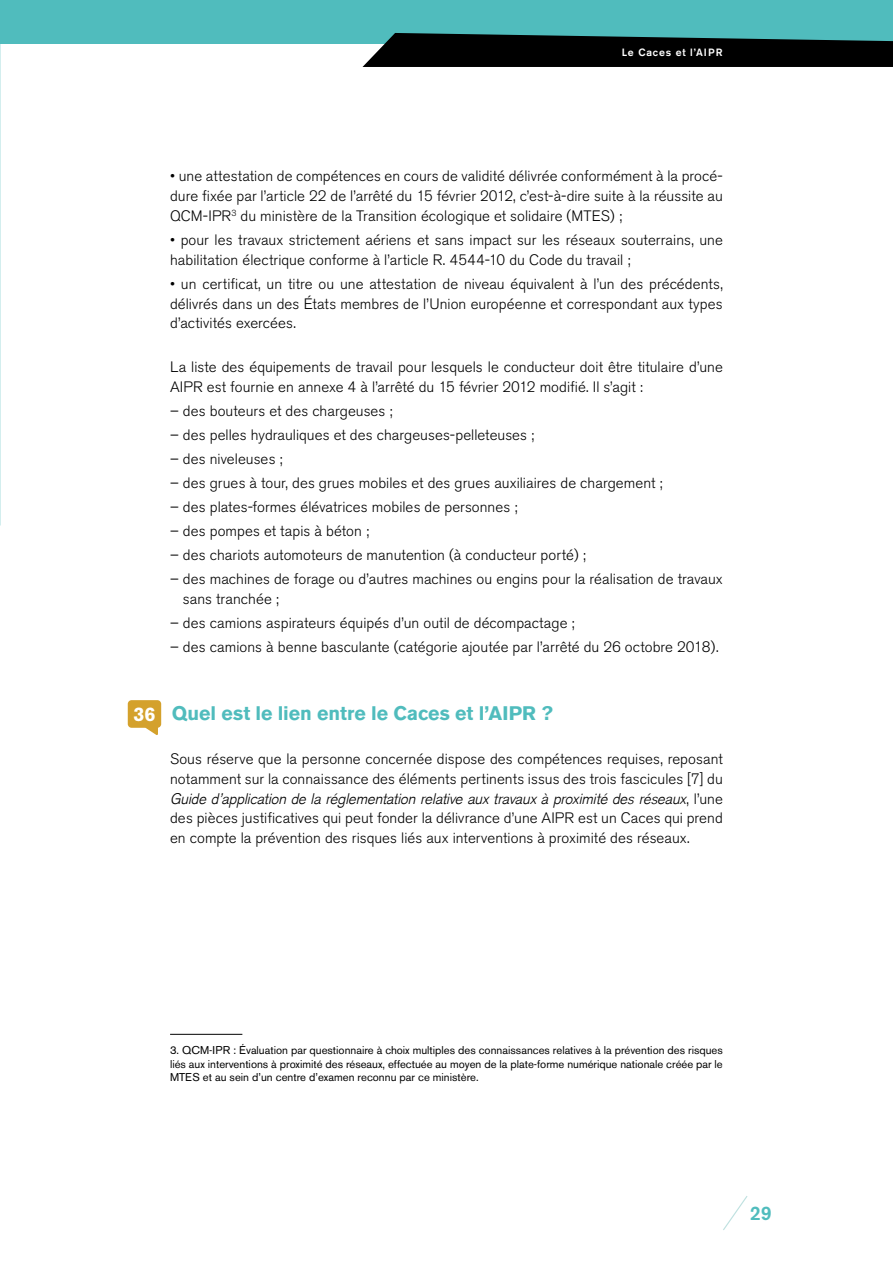
<style>
.page{position:relative;width:893px;height:1263px;background:#fff}
.page>*{position:absolute;margin:0;border:0;box-sizing:border-box;transform-origin:0 0}
.t1{font:700 19.5px "Akzidenz Grotesk BE";color:#50bcbd}
.t2{font:500 19.5px "Akzidenz Grotesk BE";color:#50bcbd}
.t3{font:300 15px/19.8px "Akzidenz Grotesk BE";letter-spacing:.005em;color:#000}
.t4{font:italic 300 15px "Akzidenz Grotesk";color:#000}
.t5{font:11.25px/13.5px "Akzidenz Grotesk BE";color:#000;text-align:justify}
.t6{font:500 10.5px "Akzidenz Grotesk BE";letter-spacing:.08em;color:#fff}
.s1{color:#fff}
.s2{font-family:"Akzidenz Grotesk BE";font-style:normal}
</style>
<div class="page">
<div style="left:0;top:0;width:893px;height:44px;background:#50bcbd"></div>
<svg style="left:362px;top:33px;width:531px;height:34px;background:#0e1b1c"></svg>
<svg style="left:723px;top:1196px;width:25px;height:34px"></svg>
<svg style="left:128px;top:700px;width:33px;height:35px"></svg>
<hr style="left:170px;top:1034px;width:72px;height:1px;background:#000">
<p class="t6" style="left:622px;top:46px;width:102px">Le Caces et l’AIPR</p>
<p class="t3" style="left:170px;top:166px;width:554px;text-align:justify">• une attestation de compétences en cours de validité délivrée conformément à la procé&shy;dure fixée par l’article 22 de l’arrêté du 15 février 2012, c’est-à-dire suite à la réussite au QCM-IPR<sup>3</sup> du ministère de la Transition écologique et solidaire (MTES) ;</p>
<p class="t3" style="left:170px;top:230px;width:554px">• pour les travaux strictement aériens et sans impact sur les réseaux souterrains, une habilitation électrique conforme à l’article R. 4544-10 du Code du travail ;</p>
<p class="t3" style="left:170px;top:274px;width:554px;text-align:justify">• un certificat, un titre ou une attestation de niveau équivalent à l’un des précédents, délivrés dans un des États membres de l’Union européenne et correspondant aux types d’activités exercées.</p>
<p class="t3" style="left:170px;top:357px;width:554px">La liste des équipements de travail pour lesquels le conducteur doit être titulaire d’une<br>AIPR est fournie en annexe 4 à l’arrêté du 15 février 2012 modifié. Il s’agit :</p>
<p class="t3" style="left:170px;top:401px;width:224px">– des bouteurs et des chargeuses ;</p>
<p class="t3" style="left:170px;top:425px;width:366px">– des pelles hydrauliques et des chargeuses-pelleteuses ;</p>
<p class="t3" style="left:170px;top:449px;width:114px">– des niveleuses ;</p>
<p class="t3" style="left:170px;top:473px;width:494px">– des grues à tour, des grues mobiles et des grues auxiliaires de chargement ;</p>
<p class="t3" style="left:170px;top:497px;width:349px">– des plates-formes élévatrices mobiles de personnes ;</p>
<p class="t3" style="left:170px;top:522px;width:201px">– des pompes et tapis à béton ;</p>
<p class="t3" style="left:170px;top:546px;width:417px">– des chariots automoteurs de manutention (à conducteur porté) ;</p>
<p class="t3" style="left:183px;top:570px;width:541px;text-indent:-13px">– des machines de forage ou d’autres machines ou engins pour la réalisation de travaux sans tranchée ;</p>
<p class="t3" style="left:170px;top:613px;width:406px">– des camions aspirateurs équipés d’un outil de décompactage ;</p>
<p class="t3" style="left:170px;top:638px;width:550px">– des camions à benne basculante (catégorie ajoutée par l’arrêté du 26 octobre 2018).</p>
<h1 class="t1" style="left:133px;top:702px;width:421px"><span class="s1">36</span> Quel est le lien entre le Caces et l’AIPR ?</h1>
<p class="t3" style="left:170px;top:749px;width:554px">Sous réserve que la personne concernée dispose des compétences requises, reposant notamment sur la connaissance des éléments pertinents issus des trois fascicules [7] du</p>
<p class="t4" style="left:170px;top:790px;width:554px">Guide d’application de la réglementation relative aux travaux à proximité des réseaux<span class="s2">, l’une</span></p>
<p class="t3" style="left:170px;top:809px;width:554px">des pièces justificatives qui peut fonder la délivrance d’une AIPR est un Caces qui prend en compte la prévention des risques liés aux interventions à proximité des réseaux.</p>
<p class="t5" style="left:170px;top:1043px;width:554px">3. QCM-IPR : Évaluation par questionnaire à choix multiples des connaissances relatives à la prévention des risques liés aux interventions à proximité des réseaux, effectuée au moyen de la plate-forme numérique nationale créée par le MTES et au sein d’un centre d’examen reconnu par ce ministère.</p>
<h1 class="t2" style="left:750px;top:1201px;width:23px">29</h1>
</div>
